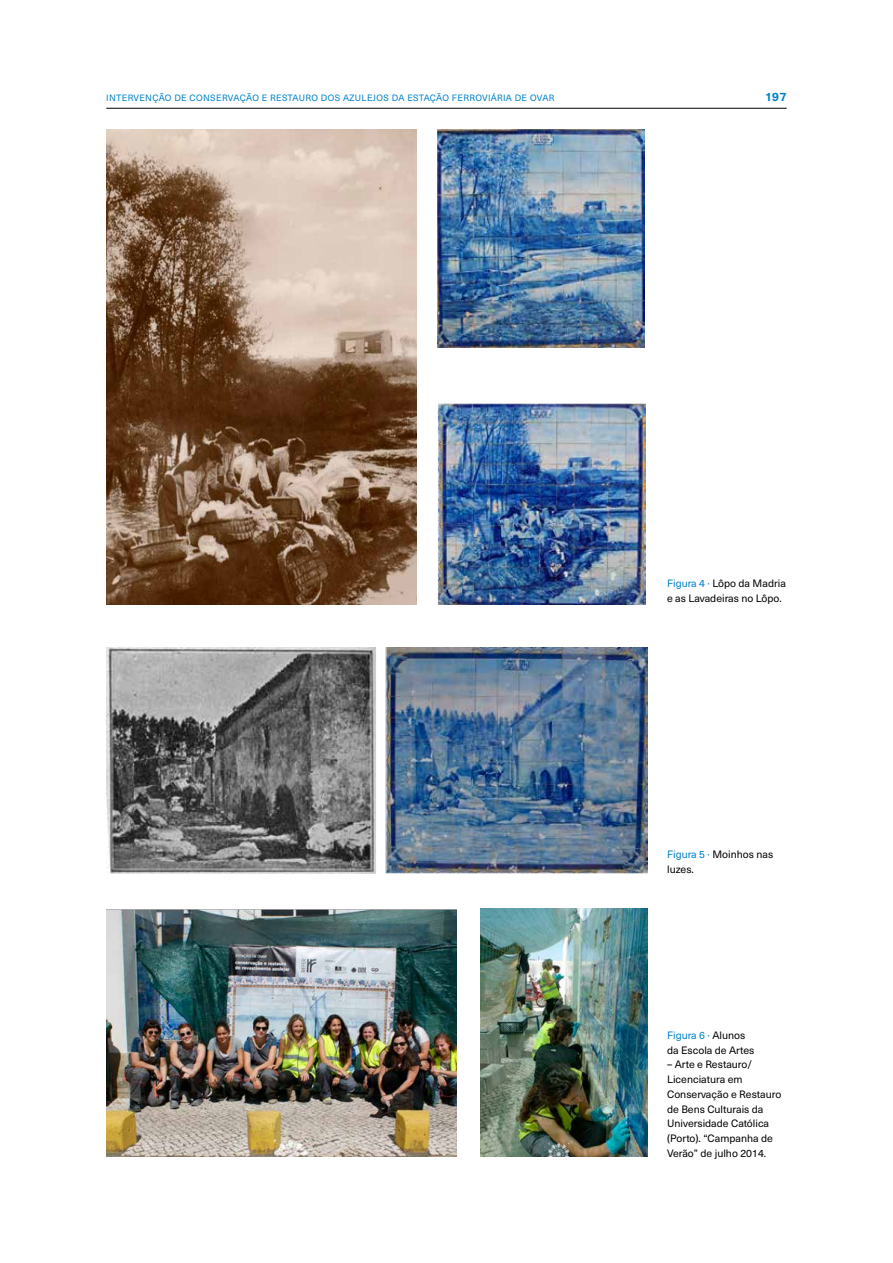
<style>
.page{position:relative;width:893px;height:1263px;background:#fff}
.page>*{position:absolute;margin:0;border:0;box-sizing:border-box;transform-origin:0 0}
.t1{font:700 12px "Neue Haas Unica Pro";color:#0082ca}
.t2{font:10.5px/14.7px "Neue Haas Unica Pro";color:#000}
.t3{font:9px "Neue Haas Unica Pro";letter-spacing:.025em;color:#0082ca}
.s1{color:#0082ca}
</style>
<div class="page">
<hr style="left:106px;top:108px;width:681px;height:1px;background:#000">
<img style="left:106px;top:648px;width:542px;height:225px">
<img style="left:106px;top:130px;width:311px;height:475px">
<img style="left:437px;top:130px;width:207px;height:218px">
<img style="left:437px;top:404px;width:208px;height:201px">
<img style="left:106px;top:909px;width:351px;height:248px">
<img style="left:480px;top:909px;width:168px;height:248px">
<p class="t3" style="left:106px;top:92px;width:450px">INTERVENÇÃO DE CONSERVAÇÃO E RESTAURO DOS AZULEJOS DA ESTAÇÃO FERROVIÁRIA DE OVAR</p>
<p class="t1" style="left:765px;top:89px;width:23px">197</p>
<p class="t2" style="left:667px;top:576px;width:120px"><span class="s1">Figura 4 ·</span> Lôpo da Madria e as Lavadeiras no Lôpo.</p>
<p class="t2" style="left:667px;top:847px;width:108px"><span class="s1">Figura 5 ·</span> Moinhos nas luzes.</p>
<p class="t2" style="left:667px;top:1028px;width:89px"><span class="s1">Figura 6 ·</span> Alunos da Escola de Artes</p>
<p class="t2" style="left:667px;top:1057px;width:116px">– Arte e Restauro/<br>Licenciatura em<br>Conservação e Restauro de Bens Culturais da<br>Universidade Católica (Porto). “Campanha de<br>Verão” de julho 2014.</p>
</div>
